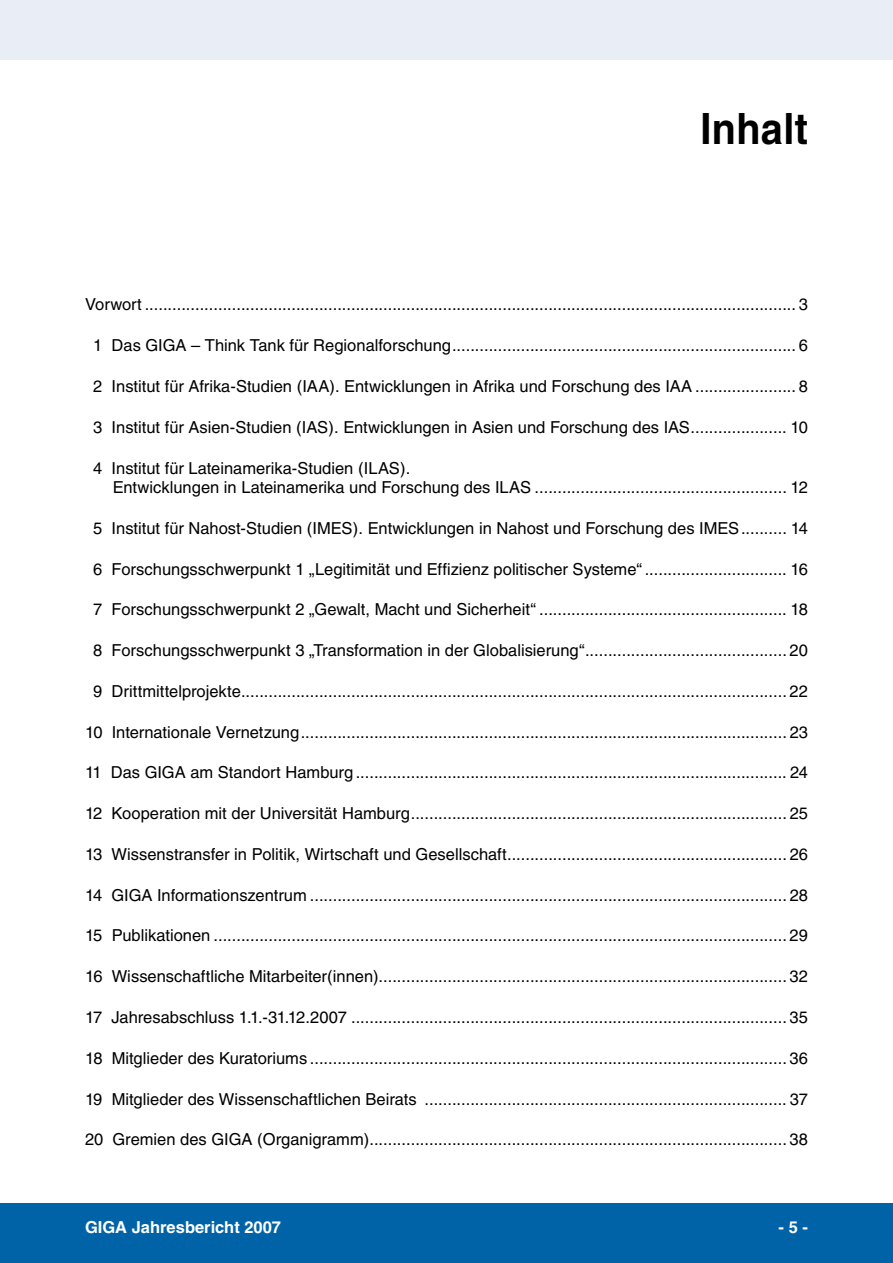
<style>
.page{position:relative;width:893px;height:1263px;background:#fff}
.page>*{position:absolute;margin:0;border:0;box-sizing:border-box;transform-origin:0 0}
.t1{font:700 43.2px "Helvetica";letter-spacing:.01em;color:#000;scale:.92 1}
.t2{font:16.5px/19.5px "Helvetica";color:#000}
.t3{font:700 16.5px "Helvetica";color:#fff}
</style>
<div class="page">
<hr style="left:0;top:0;width:1px;height:60px;background:#e8edf6">
<div style="left:0;top:1203px;width:893px;height:60px;background:#0063a8"></div>
<div style="left:0;top:0;width:893px;height:59px;background:#e8edf6"></div>
<h1 class="t1" style="left:700px;top:102px;width:118px">Inhalt</h1>
<p class="t2" style="left:85px;top:295px;width:724px">Vorwort .............................................................................................................................................. 3</p>
<p class="t2" style="left:93px;top:336px;width:716px">1 Das GIGA – Think Tank für Regionalforschung........................................................................... 6</p>
<p class="t2" style="left:93px;top:376px;width:716px">2 Institut für Afrika-Studien (IAA). Entwicklungen in Afrika und Forschung des IAA ...................... 8</p>
<p class="t2" style="left:93px;top:417px;width:716px">3 Institut für Asien-Studien (IAS). Entwicklungen in Asien und Forschung des IAS..................... 10</p>
<p class="t2" style="left:113px;top:458px;width:697px;text-indent:-19px">4 Institut für Lateinamerika-Studien (ILAS).<br>Entwicklungen in Lateinamerika und Forschung des ILAS ....................................................... 12</p>
<p class="t2" style="left:93px;top:518px;width:716px">5 Institut für Nahost-Studien (IMES). Entwicklungen in Nahost und Forschung des IMES.......... 14</p>
<p class="t2" style="left:93px;top:559px;width:716px">6 Forschungsschwerpunkt 1 „Legitimität und Effizienz politischer Systeme“ ............................... 16</p>
<p class="t2" style="left:93px;top:600px;width:716px">7 Forschungsschwerpunkt 2 „Gewalt, Macht und Sicherheit“ ...................................................... 18</p>
<p class="t2" style="left:93px;top:640px;width:716px">8 Forschungsschwerpunkt 3 „Transformation in der Globalisierung“............................................ 20</p>
<p class="t2" style="left:93px;top:681px;width:716px">9 Drittmittelprojekte....................................................................................................................... 22</p>
<p class="t2" style="left:85px;top:722px;width:724px">10 Internationale Vernetzung.......................................................................................................... 23</p>
<p class="t2" style="left:85px;top:763px;width:724px">11 Das GIGA am Standort Hamburg .............................................................................................. 24</p>
<p class="t2" style="left:85px;top:803px;width:724px">12 Kooperation mit der Universität Hamburg.................................................................................. 25</p>
<p class="t2" style="left:85px;top:844px;width:724px">13 Wissenstransfer in Politik, Wirtschaft und Gesellschaft............................................................. 26</p>
<p class="t2" style="left:85px;top:885px;width:724px">14 GIGA Informationszentrum ........................................................................................................ 28</p>
<p class="t2" style="left:85px;top:926px;width:724px">15 Publikationen ............................................................................................................................. 29</p>
<p class="t2" style="left:85px;top:967px;width:724px">16 Wissenschaftliche Mitarbeiter(innen)......................................................................................... 32</p>
<p class="t2" style="left:85px;top:1007px;width:724px">17 Jahresabschluss 1.1.-31.12.2007 ............................................................................................... 35</p>
<p class="t2" style="left:85px;top:1048px;width:724px">18 Mitglieder des Kuratoriums ........................................................................................................ 36</p>
<p class="t2" style="left:85px;top:1089px;width:724px">19 Mitglieder des Wissenschaftlichen Beirats ............................................................................... 37</p>
<p class="t2" style="left:85px;top:1130px;width:724px">20 Gremien des GIGA (Organigramm)........................................................................................... 38</p>
<p class="t3" style="left:85px;top:1217px;width:198px">GIGA Jahresbericht 2007</p>
<p class="t3" style="left:779px;top:1217px;width:31px">- -</p>
</div>
